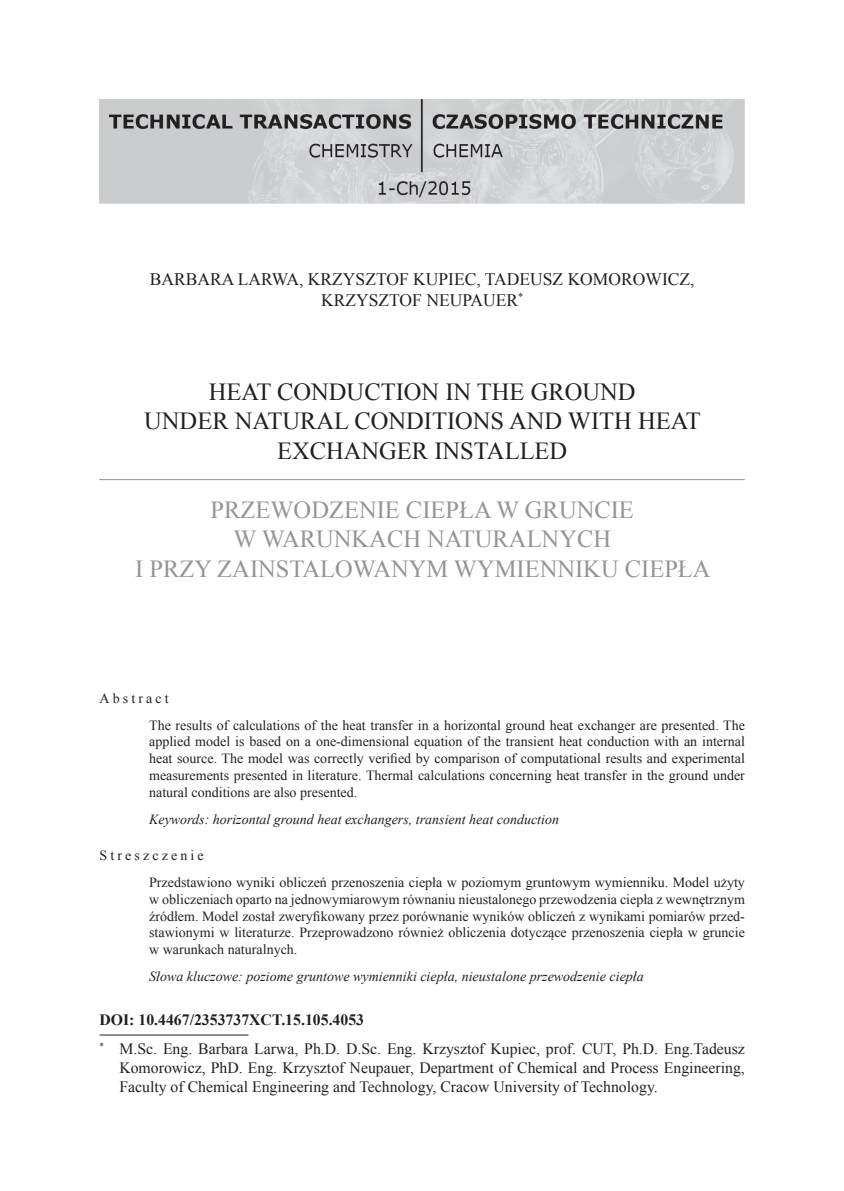
<style>
.page{position:relative;width:844px;height:1191px;background:#fff}
.page>*{position:absolute;margin:0;border:0;box-sizing:border-box;transform-origin:0 0}
.TYTUL_ANGIELSKI{font:24.5px/29.4px "Times New Roman";color:#939598;text-align:center}
.TYTUL_POLSKI{font:24.5px/29.4px "Times New Roman";color:#231f20;text-align:center}
.autor{font:17.5px/21px "Times New Roman";color:#231f20;text-align:center}
.przypis{font:15.75px/18.9px "Times New Roman";color:#231f20;text-align:justify}
.przypis-2{font:700 15.75px "Times New Roman";color:#231f20}
.streszczenie_tekst{font:14px/16.8px "Times New Roman";color:#231f20;text-align:justify}
.slowa_kluczowe{font:italic 14px "Times New Roman";color:#231f20}
.streszczenie{font:14px "Times New Roman";letter-spacing:.22em;color:#231f20}
</style>
<div class="page">
<hr style="left:99px;top:479px;width:645px;height:1px;background:#939598">
<img style="left:99px;top:99px;width:645px;height:105px">
<hr style="left:99px;top:1034px;width:149px;height:1px;background:#231f20">
<p class="autor" style="left:150px;top:268px;width:546px">BARBARA LARWA, KRZYSZTOF KUPIEC, TADEUSZ KOMOROWICZ,<br>KRZYSZTOF NEUPAUER<sup>*</sup></p>
<p class="TYTUL_POLSKI" style="left:144px;top:377px;width:557px">HEAT CONDUCTION IN THE GROUND<br>UNDER NATURAL CONDITIONS AND WITH HEAT<br>EXCHANGER INSTALLED</p>
<p class="TYTUL_ANGIELSKI" style="left:135px;top:495px;width:577px">PRZEWODZENIE CIEPŁA W GRUNCIE<br>W WARUNKACH NATURALNYCH<br>I PRZY ZAINSTALOWANYM WYMIENNIKU CIEPŁA</p>
<p class="streszczenie" style="left:99px;top:688px;width:71px">Abstract</p>
<p class="streszczenie_tekst" style="left:149px;top:716px;width:597px">The results of calculations of the heat transfer in a horizontal ground heat exchanger are presented. The applied model is based on a one-dimensional equation of the transient heat conduction with an internal heat source. The model was correctly verified by comparison of computational results and experimental measurements presented in literature. Thermal calculations concerning heat transfer in the ground under natural conditions are also presented.</p>
<p class="slowa_kluczowe" style="left:149px;top:809px;width:411px">Keywords: horizontal ground heat exchangers, transient heat conduction</p>
<p class="streszczenie" style="left:99px;top:846px;width:106px">Streszczenie</p>
<p class="streszczenie_tekst" style="left:149px;top:873px;width:597px">Przedstawiono wyniki obliczeń przenoszenia ciepła w poziomym gruntowym wymienniku. Model użyty w obliczeniach oparto na jednowymiarowym równaniu nieustalonego przewodzenia ciepła z wewnętrznym źródłem. Model został zweryfikowany przez porównanie wyników obliczeń z wynikami pomiarów przed&shy;stawionymi w literaturze. Przeprowadzono również obliczenia dotyczące przenoszenia ciepła w gruncie w warunkach naturalnych.</p>
<p class="slowa_kluczowe" style="left:149px;top:966px;width:496px">Słowa kluczowe: poziome gruntowe wymienniki ciepła, nieustalone przewodzenie ciepła</p>
<p class="przypis-2" style="left:99px;top:1008px;width:266px">DOI: 10.4467/2353737XCT.15.105.4053</p>
<p class="przypis" style="left:119px;top:1039px;width:627px;text-indent:-20px"><sup>*</sup> M.Sc. Eng. Barbara Larwa, Ph.D. D.Sc. Eng. Krzysztof Kupiec, prof. CUT, Ph.D. Eng.Tadeusz Komorowicz, PhD. Eng. Krzysztof Neupauer, Department of Chemical and Process Engineering, Faculty of Chemical Engineering and Technology, Cracow University of Technology.</p>
</div>
